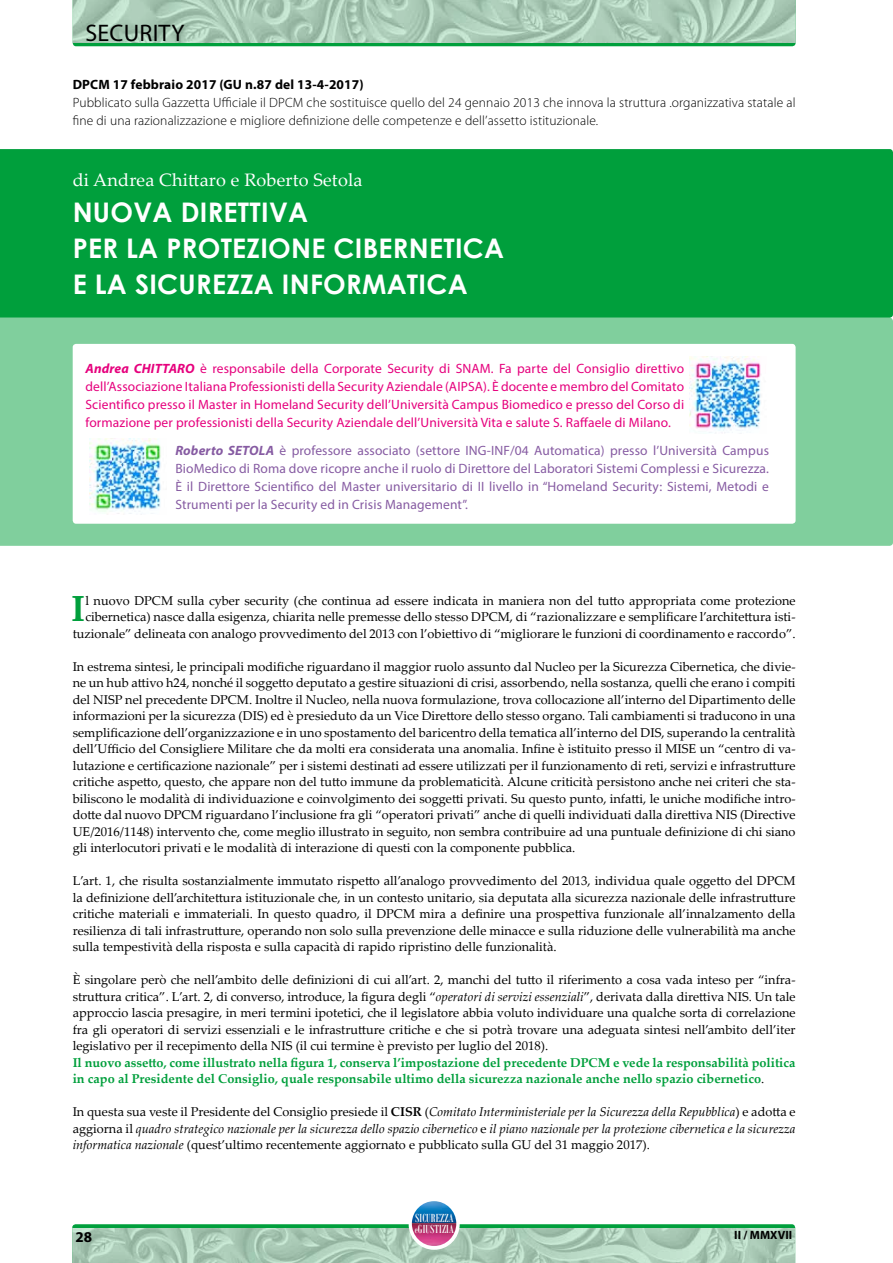
<style>
.page{position:relative;width:893px;height:1263px;background:#fff}
.page>*{position:absolute;margin:0;border:0;box-sizing:border-box;transform-origin:0 0}
.t1{font:700 36.3px "Palatino Linotype";color:#009f3c}
.t2{font:700 27px/36px "Century Gothic";letter-spacing:.01em;color:#fff}
.t3{font:24px "Myriad Pro";letter-spacing:.01em;color:#000}
.t4{font:18px "Palatino Linotype";letter-spacing:.01em;color:#fff}
.t5{font:700 15px "Myriad Pro";color:#000}
.t6{font:13.5px/18px "Myriad Pro";letter-spacing:.01em;color:#e6007d;text-align:justify}
.t7{font:13.5px/18px "Myriad Pro";letter-spacing:.01em;color:#865ba2;text-align:justify}
.t8{font:300 13.5px/18px "Myriad Pro";letter-spacing:.01em;color:#000}
.t9{font:700 13.5px "Myriad Pro";letter-spacing:.01em;color:#000}
.t10{font:12.75px/16.5px "Palatino Linotype";color:#000;text-align:justify}
.t11{font:italic 12.75px/16.5px "Palatino Linotype";color:#000;text-align:justify}
.t12{font:700 12.75px/16.5px "Palatino Linotype";color:#009f3c}
.t13{font:12.6px "Bodoni MT Condensed";letter-spacing:.01em;color:#fff}
.t14{font:12.6px "Bodoni MT Condensed";letter-spacing:.01em;color:#fff}
.t15{font:700 12px "Myriad Pro";color:#000}
.s1{font-weight:700;font-style:italic}
.s2{font-style:italic}
.s3{font-weight:400;color:#000}
.s4{font-style:normal}
.s5{font-weight:700;font-style:normal}
.s6{font-size:10.05px}
</style>
<div class="page">
<div style="left:409px;top:1199px;width:51px;height:51px;border:2px solid #fff;border-radius:50%"></div>
<img style="left:412px;top:1201px;width:44px;height:23px">
<svg style="left:72px;top:1224px;width:723px;height:39px;background:#9ec4ab"></svg>
<div style="left:0;top:318px;width:893px;height:228px;background:#80cf9d"></div>
<div style="left:0;top:149px;width:893px;height:169px;background:#009f3c"></div>
<svg style="left:73px;top:42px;width:723px;height:4px;background:#2baa5a"></svg>
<img style="left:73px;top:0;width:723px;height:42px">
<div style="left:73px;top:344px;width:723px;height:180px;background:#fff;border-radius:3px"></div>
<img style="left:90px;top:438px;width:71px;height:77px">
<img style="left:690px;top:357px;width:71px;height:76px">
<h3 class="t3" style="left:85px;top:18px;width:100px">SECURITY</h3>
<p class="t9" style="left:73px;top:76px;width:293px">DPCM 17 febbraio 2017 (GU n.87 del 13-4-2017)</p>
<p class="t8" style="left:73px;top:94px;width:724px">Pubblicato sulla Gazzetta Ufficiale il DPCM che sostituisce quello del 24 gennaio 2013 che innova la struttura .organizzativa statale al fine di una razionalizzazione e migliore definizione delle competenze e dell’assetto istituzionale.</p>
<h3 class="t4" style="left:73px;top:167px;width:291px">di Andrea Chittaro e Roberto Setola</h3>
<h2 class="t2" style="left:73px;top:193px;width:433px">NUOVA DIRETTIVA<br>PER LA PROTEZIONE CIBERNETICA<br>E LA SICUREZZA INFORMATICA</h2>
<p class="t6" style="left:85px;top:359px;width:600px"><span class="s1">Andrea CHITTARO</span> è responsabile della Corporate Security di SNAM. Fa parte del Consiglio direttivo dell’Associazione Italiana Professionisti della Security Aziendale (AIPSA). È docente e membro del Comitato Scientifico presso il Master in Homeland Security dell’Università Campus Biomedico e presso del Corso di formazione per professionisti della Security Aziendale dell’Università Vita e salute S. Raffaele di Milano.</p>
<p class="t7" style="left:175px;top:442px;width:595px"><span class="s1">Roberto SETOLA</span> è professore associato (settore ING-INF/04 Automatica) presso l’Università Campus BioMedico di Roma dove ricopre anche il ruolo di Direttore del Laboratori Sistemi Complessi e Sicurezza.<br>È il Direttore Scientifico del Master universitario di II livello in “Homeland Security: Sistemi, Metodi e Strumenti per la Security ed in Crisis Management”.</p>
<h1 class="t1" style="left:71px;top:583px;width:16px">I</h1>
<p class="t10" style="left:73px;top:592px;width:724px;text-align:right">l nuovo DPCM sulla cyber security (che continua ad essere indicata in maniera non del tutto appropriata come protezione cibernetica) nasce dalla esigenza, chiarita nelle premesse dello stesso DPCM, di “razionalizzare e semplificare l’architettura isti&shy;tuzionale” delineata con analogo provvedimento del 2013 con l’obiettivo di “migliorare le funzioni di coordinamento e raccordo”.</p>
<p class="t10" style="left:73px;top:658px;width:724px">In estrema sintesi, le principali modifiche riguardano il maggior ruolo assunto dal Nucleo per la Sicurezza Cibernetica, che divie&shy;ne un hub attivo h24, nonché il soggetto deputato a gestire situazioni di crisi, assorbendo, nella sostanza, quelli che erano i compiti del NISP nel precedente DPCM. Inoltre il Nucleo, nella nuova formulazione, trova collocazione all’interno del Dipartimento delle informazioni per la sicurezza (DIS) ed è presieduto da un Vice Direttore dello stesso organo. Tali cambiamenti si traducono in una semplificazione dell’organizzazione e in uno spostamento del baricentro della tematica all’interno del DIS, superando la centralità dell’Ufficio del Consigliere Militare che da molti era considerata una anomalia. Infine è istituito presso il MISE un “centro di va&shy;lutazione e certificazione nazionale” per i sistemi destinati ad essere utilizzati per il funzionamento di reti, servizi e infrastrutture critiche aspetto, questo, che appare non del tutto immune da problematicità. Alcune criticità persistono anche nei criteri che sta&shy;biliscono le modalità di individuazione e coinvolgimento dei soggetti privati. Su questo punto, infatti, le uniche modifiche intro&shy;dotte dal nuovo DPCM riguardano l’inclusione fra gli “operatori privati” anche di quelli individuati dalla direttiva NIS (Directive UE/2016/1148) intervento che, come meglio illustrato in seguito, non sembra contribuire ad una puntuale definizione di chi siano gli interlocutori privati e le modalità di interazione di questi con la componente pubblica.</p>
<p class="t10" style="left:73px;top:872px;width:724px">L’art. 1, che risulta sostanzialmente immutato rispetto all’analogo provvedimento del 2013, individua quale oggetto del DPCM la definizione dell’architettura istituzionale che, in un contesto unitario, sia deputata alla sicurezza nazionale delle infrastrutture critiche materiali e immateriali. In questo quadro, il DPCM mira a definire una prospettiva funzionale all’innalzamento della resilienza di tali infrastrutture, operando non solo sulla prevenzione delle minacce e sulla riduzione delle vulnerabilità ma anche sulla tempestività della risposta e sulla capacità di rapido ripristino delle funzionalità.</p>
<p class="t10" style="left:73px;top:971px;width:724px">È singolare però che nell’ambito delle definizioni di cui all’art. 2, manchi del tutto il riferimento a cosa vada inteso per “infra&shy;struttura critica”. L’art. 2, di converso, introduce, la figura degli “<span class="s2">operatori di servizi essenziali</span>”, derivata dalla direttiva NIS. Un tale approccio lascia presagire, in meri termini ipotetici, che il legislatore abbia voluto individuare una qualche sorta di correlazione fra gli operatori di servizi essenziali e le infrastrutture critiche e che si potrà trovare una adeguata sintesi nell’ambito dell’iter legislativo per il recepimento della NIS (il cui termine è previsto per luglio del 2018).</p>
<p class="t12" style="left:73px;top:1054px;width:724px">Il nuovo assetto, come illustrato nella figura 1, conserva l’impostazione del precedente DPCM e vede la responsabilità politica in capo al Presidente del Consiglio, quale responsabile ultimo della sicurezza nazionale anche nello spazio cibernetico<span class="s3">.</span></p>
<p class="t11" style="left:73px;top:1103px;width:724px"><span class="s4">In questa sua veste il Presidente del Consiglio presiede il</span> <span class="s5">CISR</span> <span class="s4">(</span>Comitato Interministeriale per la Sicurezza della Repubblica<span class="s4">) e adotta e aggiorna il</span> quadro strategico nazionale per la sicurezza dello spazio cibernetico <span class="s4">e</span> il piano nazionale per la protezione cibernetica e la sicurezza informatica nazionale <span class="s4">(quest’ultimo recentemente aggiornato e pubblicato sulla GU del 31 maggio 2017).</span></p>
<p class="t5" style="left:75px;top:1227px;width:18px">28</p>
<p class="t14" style="left:415px;top:1210px;width:40px">SICUREZZA</p>
<p class="t13" style="left:415px;top:1221px;width:41px"><span class="s6">e</span>GIUSTIZIA</p>
<p class="t15" style="left:734px;top:1227px;width:59px">II / MMXVII</p>
</div>
